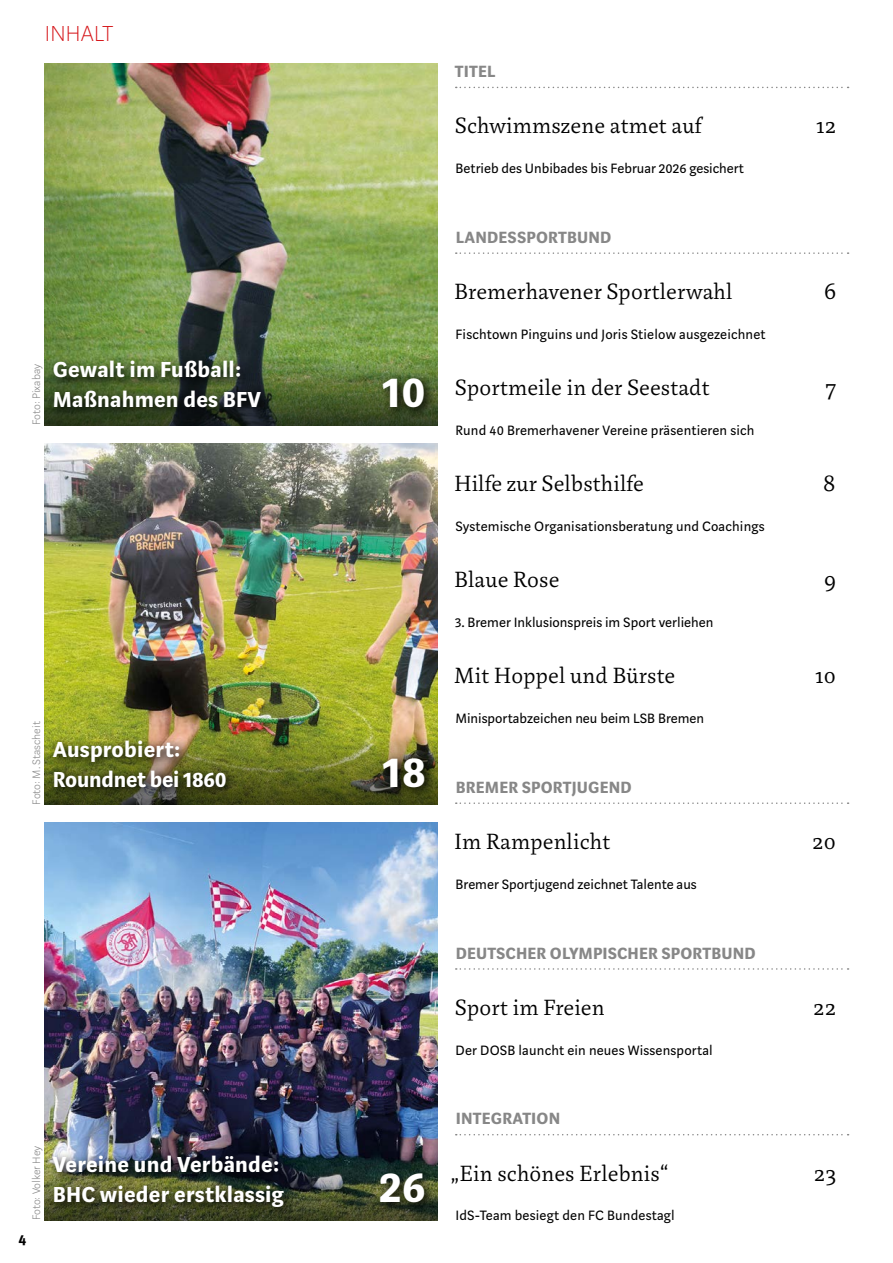
<style>
.page{position:relative;width:893px;height:1263px;background:#fff}
.page>*{position:absolute;margin:0;border:0;box-sizing:border-box;transform-origin:0 0}
.t1{font:700 48px "Marat Sans";color:#fff}
.t2{font:300 24px "Marat";letter-spacing:.01em;color:#000}
.t3{font:700 24px/30px "Marat Sans";letter-spacing:.01em;color:#fff}
.t4{font:700 24px/30px "Marat Sans";letter-spacing:-.01em;color:#fff}
.t5{font:100 24px "Marat Sans";letter-spacing:.01em;color:#d51317}
.t6{font:700 18px "Marat Sans";letter-spacing:.01em;color:#878787}
.t7{font:700 16.5px "Marat Sans";color:#000}
.t8{font:15px "Marat Sans";letter-spacing:.01em;color:#000}
.t9{font:200 12px "Marat Sans";color:#878787}
</style>
<div class="page">
<img style="left:45px;top:823px;width:393px;height:328px">
<img style="left:45px;top:64px;width:393px;height:292px">
<img style="left:45px;top:443px;width:393px;height:293px">
<svg style="left:456px;top:87px;width:393px;height:1px"></svg>
<svg style="left:456px;top:252px;width:393px;height:2px"></svg>
<svg style="left:456px;top:802px;width:393px;height:2px"></svg>
<svg style="left:456px;top:968px;width:393px;height:2px"></svg>
<svg style="left:456px;top:1134px;width:393px;height:1px"></svg>
<img style="left:45px;top:1151px;width:393px;height:69px">
<img style="left:48px;top:1150px;width:247px;height:69px">
<svg style="left:375px;top:1167px;width:61px;height:47px;background:#2c3822"></svg>
<svg style="left:45px;top:356px;width:393px;height:69px;background:#4f6532"></svg>
<img style="left:45px;top:736px;width:393px;height:69px">
<img style="left:48px;top:734px;width:190px;height:65px">
<svg style="left:378px;top:752px;width:58px;height:47px;background:#3a3b1c"></svg>
<svg style="left:48px;top:355px;width:224px;height:64px;background:#344426"></svg>
<svg style="left:377px;top:373px;width:59px;height:46px;background:#3a4a24"></svg>
<h2 class="t5" style="left:45px;top:21px;width:70px">INHALT</h2>
<p class="t9" style="left:30px;top:425px;width:63px;rotate:-90deg">Foto: Pixabay</p>
<h2 class="t3" style="left:53px;top:355px;width:210px">Gewalt im Fußball:<br>Maßnahmen des BFV</h2>
<p class="t9" style="left:30px;top:805px;width:85px;rotate:-90deg">Foto: M. Stascheit</p>
<h2 class="t4" style="left:53px;top:735px;width:175px">Ausprobiert:<br>Roundnet bei 1860</h2>
<p class="t9" style="left:30px;top:1220px;width:76px;rotate:-90deg">Foto: Volker Hey</p>
<p class="t7" style="left:18px;top:1231px;width:9px">4</p>
<h2 class="t3" style="left:53px;top:1150px;width:233px">Vereine und Verbände:<br>BHC wieder erstklassig</h2>
<h1 class="t1" style="left:382px;top:367px;width:45px">10</h1>
<h1 class="t1" style="left:383px;top:746px;width:45px">18</h1>
<h1 class="t1" style="left:379px;top:1162px;width:48px">26</h1>
<p class="t6" style="left:455px;top:62px;width:42px">TITEL</p>
<h2 class="t2" style="left:455px;top:113px;width:248px">Schwimmszene atmet auf</h2>
<h2 class="t2" style="left:816px;top:113px;width:22px">12</h2>
<p class="t8" style="left:456px;top:161px;width:290px">Betrieb des Unbibades bis Februar 2026 gesichert</p>
<p class="t6" style="left:456px;top:228px;width:157px">LANDESSPORTBUND</p>
<h2 class="t2" style="left:454px;top:278px;width:279px">Bremerhavener Sportlerwahl</h2>
<h2 class="t2" style="left:824px;top:278px;width:14px">6</h2>
<p class="t8" style="left:456px;top:326px;width:312px">Fischtown Pinguins und Joris Stielow ausgezeichnet</p>
<h2 class="t2" style="left:455px;top:374px;width:256px">Sportmeile in der Seestadt</h2>
<h2 class="t2" style="left:825px;top:374px;width:13px">7</h2>
<p class="t8" style="left:456px;top:422px;width:300px">Rund 40 Bremerhavener Vereine präsentieren sich</p>
<h2 class="t2" style="left:454px;top:470px;width:191px">Hilfe zur Selbsthilfe</h2>
<h2 class="t2" style="left:823px;top:470px;width:14px">8</h2>
<p class="t8" style="left:455px;top:518px;width:311px">Systemische Organisationsberatung und Coachings</p>
<h2 class="t2" style="left:454px;top:567px;width:107px">Blaue Rose</h2>
<h2 class="t2" style="left:824px;top:567px;width:13px">9</h2>
<p class="t8" style="left:455px;top:614px;width:260px">3. Bremer Inklusionspreis im Sport verliehen</p>
<h2 class="t2" style="left:454px;top:663px;width:222px">Mit Hoppel und Bürste</h2>
<h2 class="t2" style="left:815px;top:663px;width:23px">10</h2>
<p class="t8" style="left:455px;top:711px;width:250px">Minisportabzeichen neu beim LSB Bremen</p>
<p class="t6" style="left:456px;top:778px;width:178px">BREMER SPORTJUGEND</p>
<h2 class="t2" style="left:454px;top:828px;width:157px">Im Rampenlicht</h2>
<h2 class="t2" style="left:812px;top:828px;width:25px">20</h2>
<p class="t8" style="left:456px;top:876px;width:243px">Bremer Sportjugend zeichnet Talente aus</p>
<p class="t6" style="left:456px;top:943px;width:302px">DEUTSCHER OLYMPISCHER SPORTBUND</p>
<h2 class="t2" style="left:455px;top:994px;width:151px">Sport im Freien</h2>
<h2 class="t2" style="left:813px;top:994px;width:25px">22</h2>
<p class="t8" style="left:456px;top:1042px;width:259px">Der DOSB launcht ein neues Wissensportal</p>
<p class="t6" style="left:456px;top:1109px;width:106px">INTEGRATION</p>
<h2 class="t2" style="left:451px;top:1160px;width:219px">„Ein schönes Erlebnis“</h2>
<h2 class="t2" style="left:814px;top:1160px;width:24px">23</h2>
<p class="t8" style="left:455px;top:1208px;width:221px">IdS-Team besiegt den FC Bundestagl</p>
</div>
